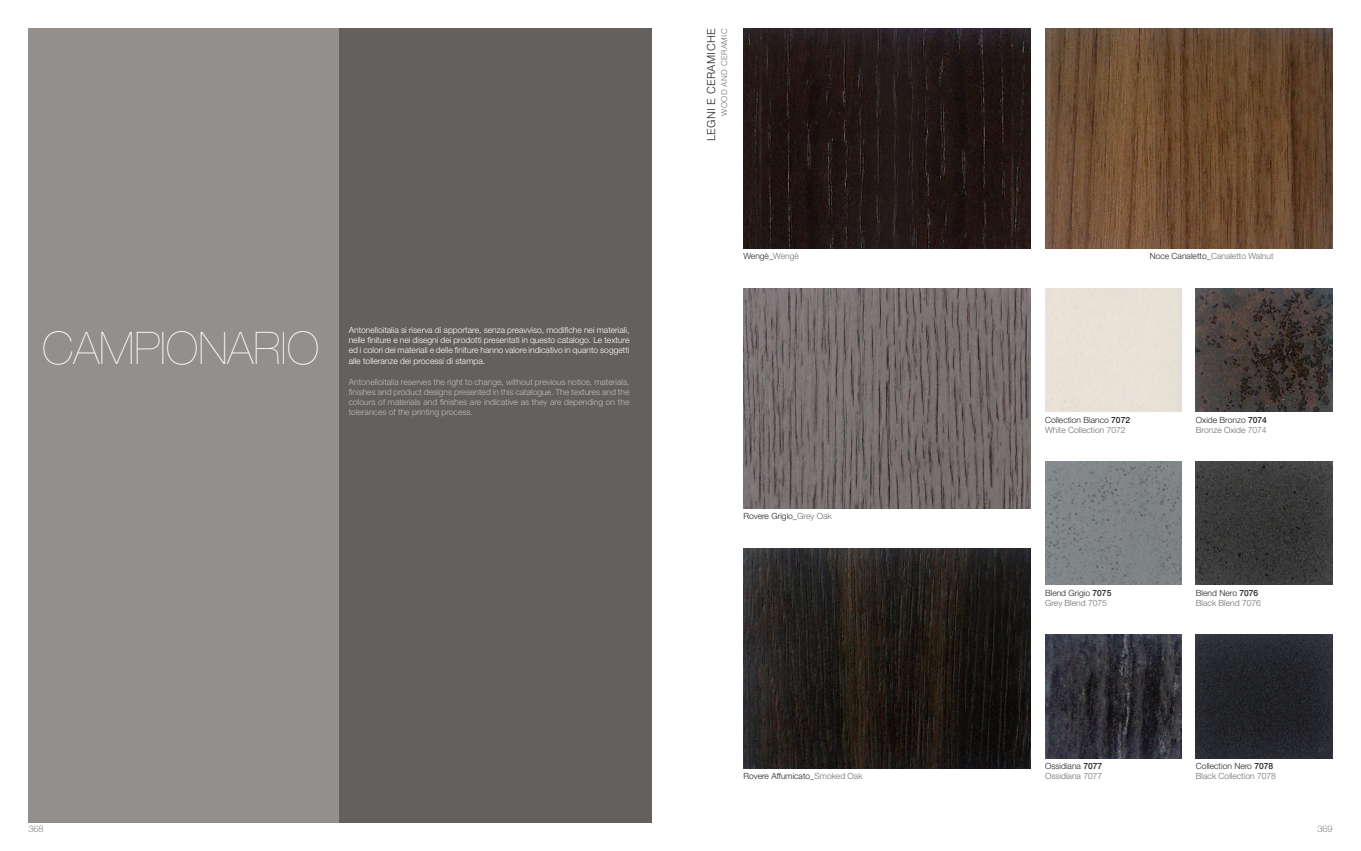
<style>
.page{position:relative;width:1361px;height:851px;background:#fff}
.page>*{position:absolute;margin:0;border:0;box-sizing:border-box;transform-origin:0 0}
.t1{font:200 45px "Helvetica Neue";color:#fff}
.t2{font:300 11px "Helvetica";letter-spacing:.02em;color:#231f20}
.t3{font:100 9px "Helvetica Neue";color:#4b4c4d}
.t4{font:300 8.5px/10.2px "Helvetica Neue";color:#fff;text-align:justify}
.t5{font:300 8.5px/10.2px "Helvetica Neue";color:#bcbdc0;text-align:justify}
.t6{font:300 8.5px/10px "Helvetica Neue";color:#6c6d70}
.t7{font:300 8.5px "Helvetica Neue";color:#231f20}
.t8{font:300 8px "Helvetica";letter-spacing:.04em;color:#6c6d70}
.s1{color:#6c6d70}
.s2{color:#231f20}
.s3{font-weight:500;color:#231f20}
</style>
<div class="page">
<div style="left:28px;top:28px;width:624px;height:794px;background:#64605e"></div>
<div style="left:28px;top:28px;width:311px;height:794px;background:#928f8d"></div>
<img style="left:743px;top:548px;width:288px;height:220px">
<img style="left:743px;top:288px;width:288px;height:220px">
<img style="left:743px;top:28px;width:288px;height:220px">
<img style="left:1045px;top:28px;width:287px;height:220px">
<img style="left:1045px;top:634px;width:136px;height:124px">
<img style="left:1045px;top:461px;width:136px;height:123px">
<img style="left:1196px;top:634px;width:136px;height:124px">
<img style="left:1196px;top:461px;width:136px;height:123px">
<img style="left:1196px;top:288px;width:136px;height:123px">
<h1 class="t1" style="left:43px;top:321px;width:278px">CAMPIONARIO</h1>
<p class="t4" style="left:349px;top:325px;width:282px">Antonelloitalia si riserva di apportare, senza preavviso, modifiche nei materiali, nelle finiture e nei disegni dei prodotti presentati in questo catalogo. Le texture ed i colori dei materiali e delle finiture hanno valore indicativo in quanto soggetti alle tolleranze dei processi di stampa.</p>
<p class="t5" style="left:349px;top:376px;width:282px">Antonelloitalia reserves the right to change, without previous notice, materials, finishes and product designs presented in this catalogue. The textures and the colours of materials and finishes are indicative as they are depending on the tolerances of the printing process.</p>
<p class="t2" style="left:704px;top:141px;width:114px;rotate:-90deg">LEGNI E CERAMICHE</p>
<p class="t8" style="left:719px;top:116px;width:89px;rotate:-90deg">WOOD AND CERAMIC</p>
<p class="t7" style="left:743px;top:251px;width:57px">Wengè_<span class="s1">Wengè</span></p>
<p class="t7" style="left:743px;top:511px;width:90px">Rovere Grigio_<span class="s1">Grey Oak</span></p>
<p class="t7" style="left:743px;top:770px;width:121px">Rovere Affumicato_<span class="s1">Smoked Oak</span></p>
<p class="t6" style="left:1149px;top:251px;width:125px"><span class="s2">Noce Canaletto_</span>Canaletto Walnut</p>
<p class="t6" style="left:1045px;top:414px;width:87px"><span class="s2">Collection Bianco</span> <span class="s3">7072<br></span>White Collection 7072</p>
<p class="t6" style="left:1196px;top:414px;width:73px"><span class="s2">Oxide Bronzo</span> <span class="s3">7074<br></span>Bronze Oxide 7074</p>
<p class="t6" style="left:1045px;top:587px;width:68px"><span class="s2">Blend Grigio</span> <span class="s3">7075<br></span>Grey Blend 7075</p>
<p class="t6" style="left:1045px;top:760px;width:59px"><span class="s2">Ossidiana</span> <span class="s3">7077<br></span>Ossidiana 7077</p>
<p class="t6" style="left:1196px;top:587px;width:67px"><span class="s2">Blend Nero</span> <span class="s3">7076<br></span>Black Blend 7076</p>
<p class="t6" style="left:1196px;top:760px;width:82px"><span class="s2">Collection Nero</span> <span class="s3">7078<br></span>Black Collection 7078</p>
<p class="t3" style="left:28px;top:823px;width:17px">368</p>
<p class="t3" style="left:1317px;top:823px;width:17px">369</p>
</div>
